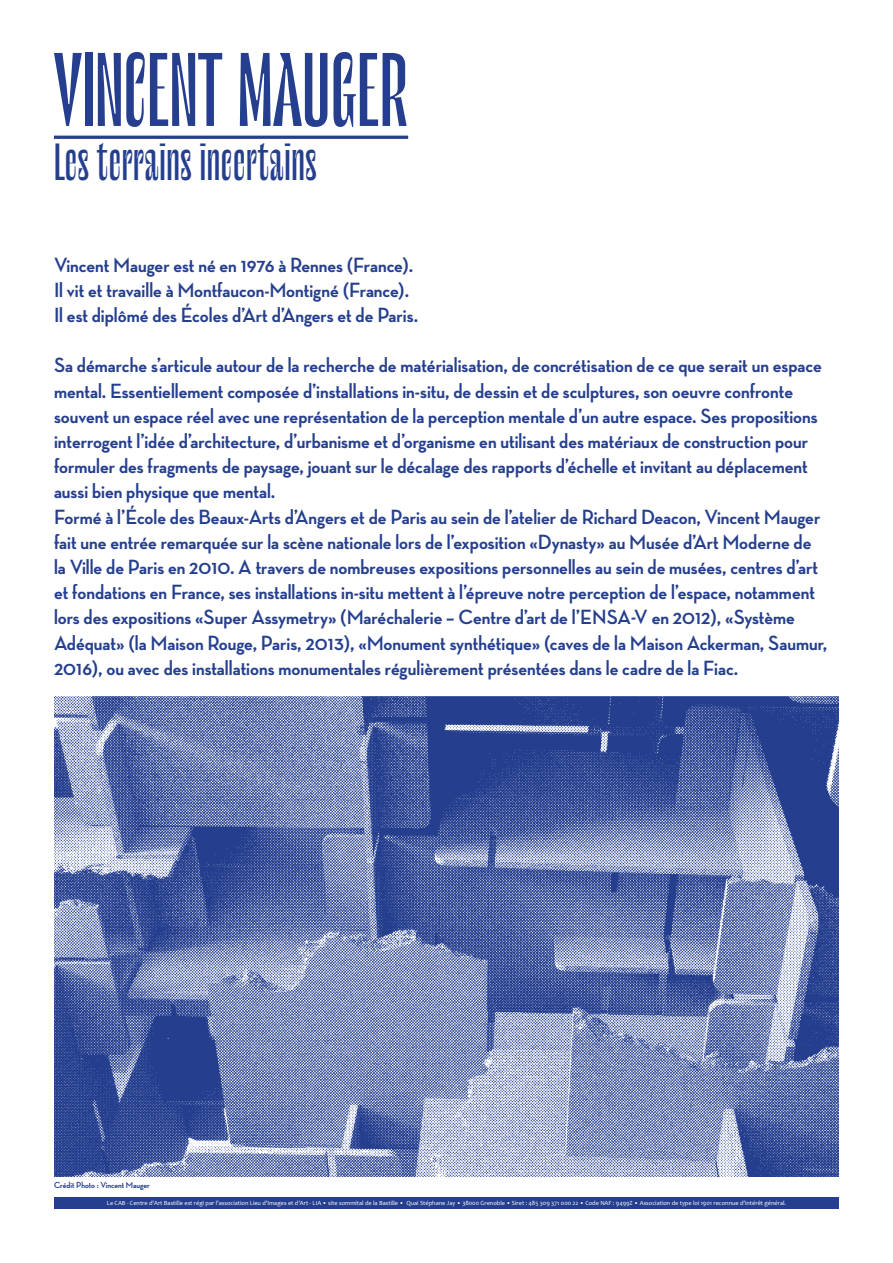
<style>
.page{position:relative;width:893px;height:1263px;background:#fff}
.page>*{position:absolute;margin:0;border:0;box-sizing:border-box;transform-origin:0 0}
.t1{font:90px "Le Murmure";color:#253f8e}
.t2{font:45px "Le Murmure";color:#253f8e}
.t3{font:700 21px/25.2px "Neutra Disp";color:#253f8e}
.t4{font:700 9px "Neutra Disp";color:#253f8e}
.t5{font:6.3px "Candara";color:#fff}
</style>
<div class="page">
<hr style="left:54px;top:136px;width:354px;height:3px;background:#253f8e">
<div style="left:54px;top:1197px;width:785px;height:12px;background:#253f8e"></div>
<img style="left:54px;top:696px;width:785px;height:481px">
<h1 class="t1" style="left:54px;top:35px;width:356px">VINCENT MAUGER</h1>
<h2 class="t2" style="left:54px;top:135px;width:265px">Les terrains incertains</h2>
<p class="t3" style="left:54px;top:252px;width:366px">Vincent Mauger est né en 1976 à Rennes (France).<br>Il vit et travaille à Montfaucon-Montigné (France).<br>Il est diplômé des Écoles d’Art d’Angers et de Paris.</p>
<p class="t3" style="left:54px;top:353px;width:775px">Sa démarche s’articule autour de la recherche de matérialisation, de concrétisation de ce que serait un espace mental. Essentiellement composée d’installations in-situ, de dessin et de sculptures, son oeuvre confronte souvent un espace réel avec une représentation de la perception mentale d’un autre espace. Ses propositions interrogent l’idée d’architecture, d’urbanisme et d’organisme en utilisant des matériaux de construction pour formuler des fragments de paysage, jouant sur le décalage des rapports d’échelle et invitant au déplacement aussi bien physique que mental.<br>Formé à l’École des Beaux-Arts d’Angers et de Paris au sein de l’atelier de Richard Deacon, Vincent Mauger fait une entrée remarquée sur la scène nationale lors de l’exposition «Dynasty» au Musée d’Art Moderne de la Ville de Paris en 2010. A travers de nombreuses expositions personnelles au sein de musées, centres d’art et fondations en France, ses installations in-situ mettent à l’épreuve notre perception de l’espace, notamment lors des expositions «Super Assymetry» (Maréchalerie – Centre d’art de l’ENSA-V en 2012), «Système Adéquat» (la Maison Rouge, Paris, 2013), «Monument synthétique» (caves de la Maison Ackerman, Saumur, 2016), ou avec des installations monumentales régulièrement présentées dans le cadre de la Fiac.</p>
<p class="t4" style="left:54px;top:1180px;width:98px">Crédit Photo : Vincent Mauger</p>
<p class="t5" style="left:107px;top:1199px;width:681px">Le CAB - Centre d’Art Bastille est régi par l’association Lieu d’Images et d’Art - LIA • site sommital de la Bastille • Quai Stéphane Jay • 38000 Grenoble • Siret : 485 309 371 000 22 • Code NAF : 9499Z • Association de type loi 1901 reconnue d’intérêt général.</p>
</div>
